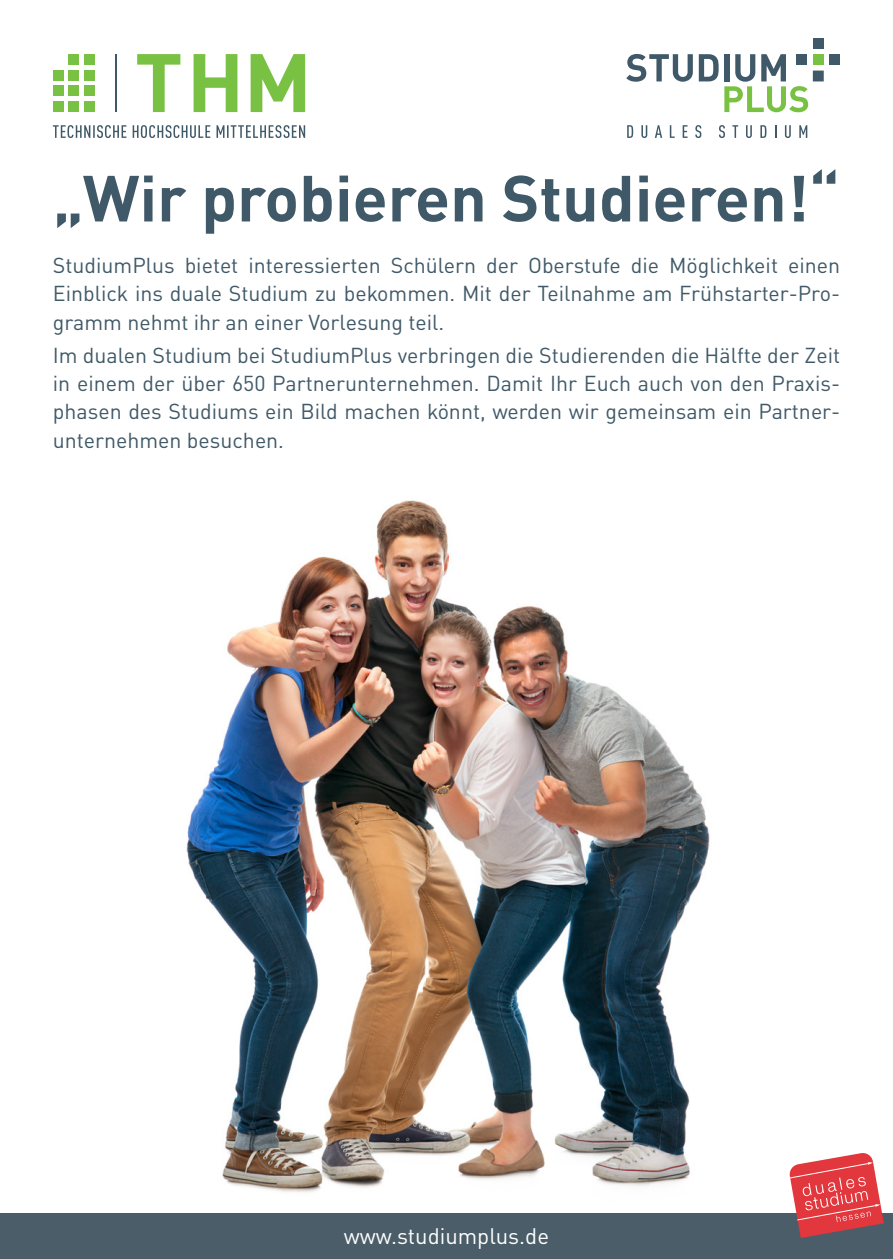
<style>
.page{position:relative;width:893px;height:1259px;background:#fff}
.page>*{position:absolute;margin:0;border:0;box-sizing:border-box;transform-origin:0 0}
.t1{font:700 64.2px "DIN Pro";color:#405968}
.t2{font:22.2px "DIN Pro";color:#fff}
.t3{font:21.3px/28.5px "DIN Pro";color:#405968;text-align:justify}
</style>
<div class="page">
<div style="left:0;top:1214px;width:893px;height:45px;background:#4a5d68"></div>
<svg style="left:789px;top:1153px;width:95px;height:85px"></svg>
<svg style="left:626px;top:54px;width:67px;height:28px"></svg>
<svg style="left:699px;top:54px;width:109px;height:58px"></svg>
<div style="left:829px;top:54px;width:11px;height:11px;background:#405968"></div>
<div style="left:813px;top:38px;width:11px;height:11px;background:#405968"></div>
<div style="left:813px;top:71px;width:11px;height:10px;background:#405968"></div>
<div style="left:813px;top:54px;width:11px;height:11px;background:#79c142"></div>
<div style="left:796px;top:54px;width:11px;height:11px;background:#405968"></div>
<svg style="left:627px;top:125px;width:6px;height:13px"></svg>
<svg style="left:641px;top:125px;width:6px;height:13px"></svg>
<svg style="left:655px;top:125px;width:7px;height:13px"></svg>
<svg style="left:670px;top:125px;width:5px;height:13px"></svg>
<svg style="left:683px;top:125px;width:4px;height:13px"></svg>
<svg style="left:695px;top:125px;width:6px;height:13px"></svg>
<svg style="left:719px;top:125px;width:6px;height:13px"></svg>
<svg style="left:732px;top:125px;width:6px;height:13px"></svg>
<svg style="left:746px;top:125px;width:6px;height:13px"></svg>
<svg style="left:760px;top:125px;width:6px;height:13px"></svg>
<svg style="left:775px;top:125px;width:1px;height:13px"></svg>
<svg style="left:785px;top:125px;width:6px;height:13px"></svg>
<svg style="left:799px;top:125px;width:8px;height:13px"></svg>
<div style="left:85px;top:101px;width:10px;height:11px;background:#79c142"></div>
<div style="left:85px;top:86px;width:10px;height:10px;background:#79c142"></div>
<div style="left:85px;top:70px;width:10px;height:10px;background:#79c142"></div>
<div style="left:84px;top:54px;width:11px;height:11px;background:#79c142"></div>
<div style="left:69px;top:70px;width:10px;height:10px;background:#79c142"></div>
<div style="left:69px;top:54px;width:10px;height:11px;background:#79c142"></div>
<div style="left:53px;top:70px;width:10px;height:10px;background:#79c142"></div>
<div style="left:69px;top:101px;width:10px;height:11px;background:#79c142"></div>
<div style="left:69px;top:86px;width:10px;height:10px;background:#79c142"></div>
<div style="left:53px;top:101px;width:10px;height:11px;background:#79c142"></div>
<div style="left:53px;top:86px;width:10px;height:10px;background:#79c142"></div>
<svg style="left:137px;top:54px;width:43px;height:58px"></svg>
<svg style="left:194px;top:54px;width:43px;height:58px"></svg>
<svg style="left:251px;top:54px;width:54px;height:58px"></svg>
<svg style="left:53px;top:125px;width:252px;height:13px"></svg>
<hr style="left:115px;top:54px;width:2px;height:58px;background:#405968">
<img style="left:186px;top:500px;width:524px;height:692px">
<p class="t1" style="left:53px;top:145px;width:788px">„Wir probieren Studieren!“</p>
<p class="t3" style="left:53px;top:249px;width:789px">StudiumPlus bietet interessierten Schülern der Oberstufe die Möglichkeit einen Einblick ins duale Studium zu bekommen. Mit der Teilnahme am Frühstarter-Pro&shy;gramm nehmt ihr an einer Vorlesung teil.</p>
<p class="t3" style="left:53px;top:338px;width:789px">Im dualen Studium bei StudiumPlus verbringen die Studierenden die Hälfte der Zeit in einem der über 650 Partnerunternehmen. Damit Ihr Euch auch von den Praxis&shy;phasen des Studiums ein Bild machen könnt, werden wir gemeinsam ein Partner&shy;unternehmen besuchen.</p>
<p class="t2" style="left:344px;top:1218px;width:207px">www.studiumplus.de</p>
</div>
